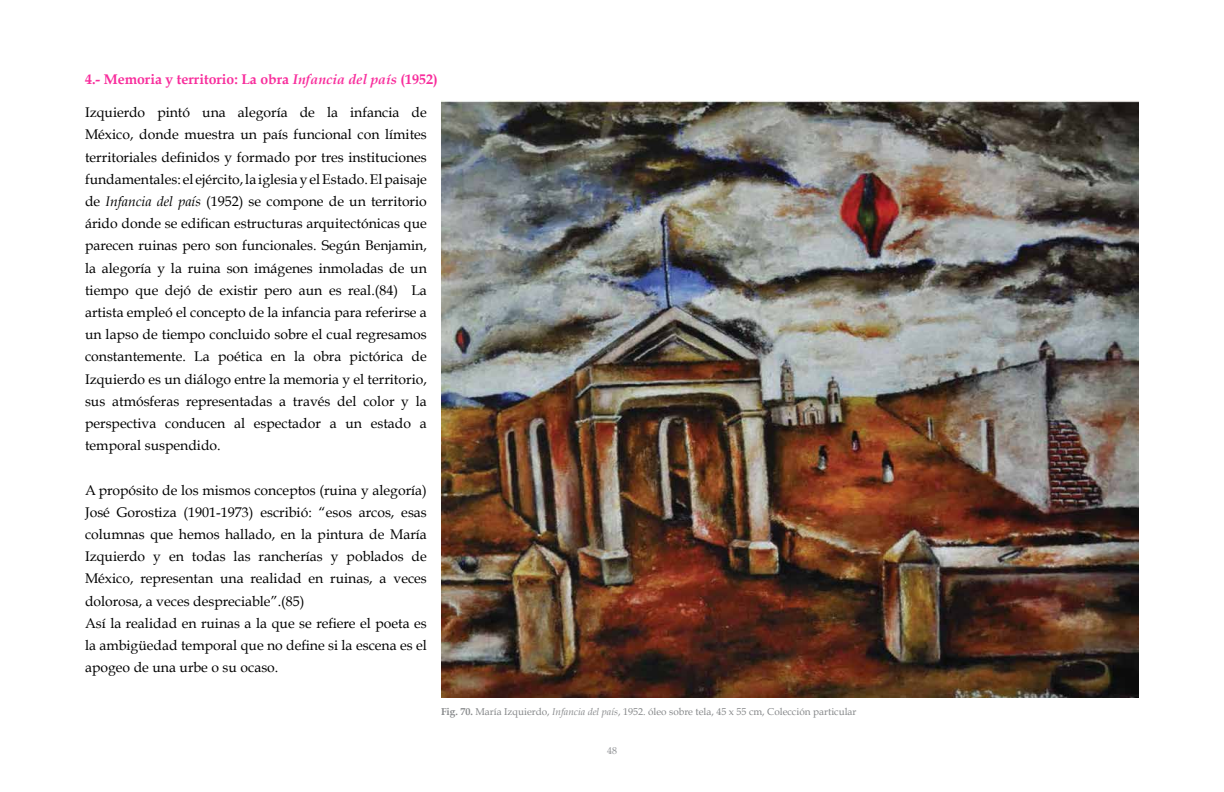
<style>
.page{position:relative;width:1224px;height:792px;background:#fff}
.page>*{position:absolute;margin:0;border:0;box-sizing:border-box;transform-origin:0 0}
.t1{font:14px/22.2px "Book Antiqua";color:#000;text-align:justify}
.t2{font:700 14px "Book Antiqua";color:#f82d9c}
.t3{font:10px "Book Antiqua";color:#86888a}
.t4{font:10px "Book Antiqua";color:#929497}
.s1{font-style:italic}
.s2{font-weight:700}
</style>
<div class="page">
<img style="left:441px;top:100px;width:698px;height:597px">
<p class="t2" style="left:85px;top:71px;width:354px">4.- Memoria y territorio: La obra <span class="s1">Infancia del país</span> (1952)</p>
<p class="t1" style="left:85px;top:102px;width:343px">Izquierdo pintó una alegoría de la infancia de México, donde muestra un país funcional con límites territoriales definidos y formado por tres instituciones fundamentales: el ejército, la iglesia y el Estado. El paisaje de <span class="s1">Infancia del país</span> (1952) se compone de un territorio árido donde se edifican estructuras arquitectónicas que parecen ruinas pero son funcionales. Según Benjamin, la alegoría y la ruina son imágenes inmoladas de un tiempo que dejó de existir pero aun es real.(84) La artista empleó el concepto de la infancia para referirse a un lapso de tiempo concluido sobre el cual regresamos constantemente. La poética en la obra pictórica de Izquierdo es un diálogo entre la memoria y el territorio, sus atmósferas representadas a través del color y la perspectiva conducen al espectador a un estado a temporal suspendido.</p>
<p class="t1" style="left:85px;top:479px;width:343px;text-align:left">A propósito de los mismos conceptos (ruina y alegoría)<br>José Gorostiza (1901-1973) escribió: “esos arcos, esas columnas que hemos hallado, en la pintura de María Izquierdo y en todas las rancherías y poblados de México, representan una realidad en ruinas, a veces dolorosa, a veces despreciable”.(85)<br>Así la realidad en ruinas a la que se refiere el poeta es la ambigüedad temporal que no define si la escena es el apogeo de una urbe o su ocaso.</p>
<p class="t3" style="left:441px;top:706px;width:417px"><span class="s2">Fig. 70.</span> María Izquierdo, <span class="s1">Infancia del país</span>, 1952. óleo sobre tela, 45 x 55 cm, Colección particular</p>
<p class="t4" style="left:607px;top:745px;width:11px">48</p>
</div>
